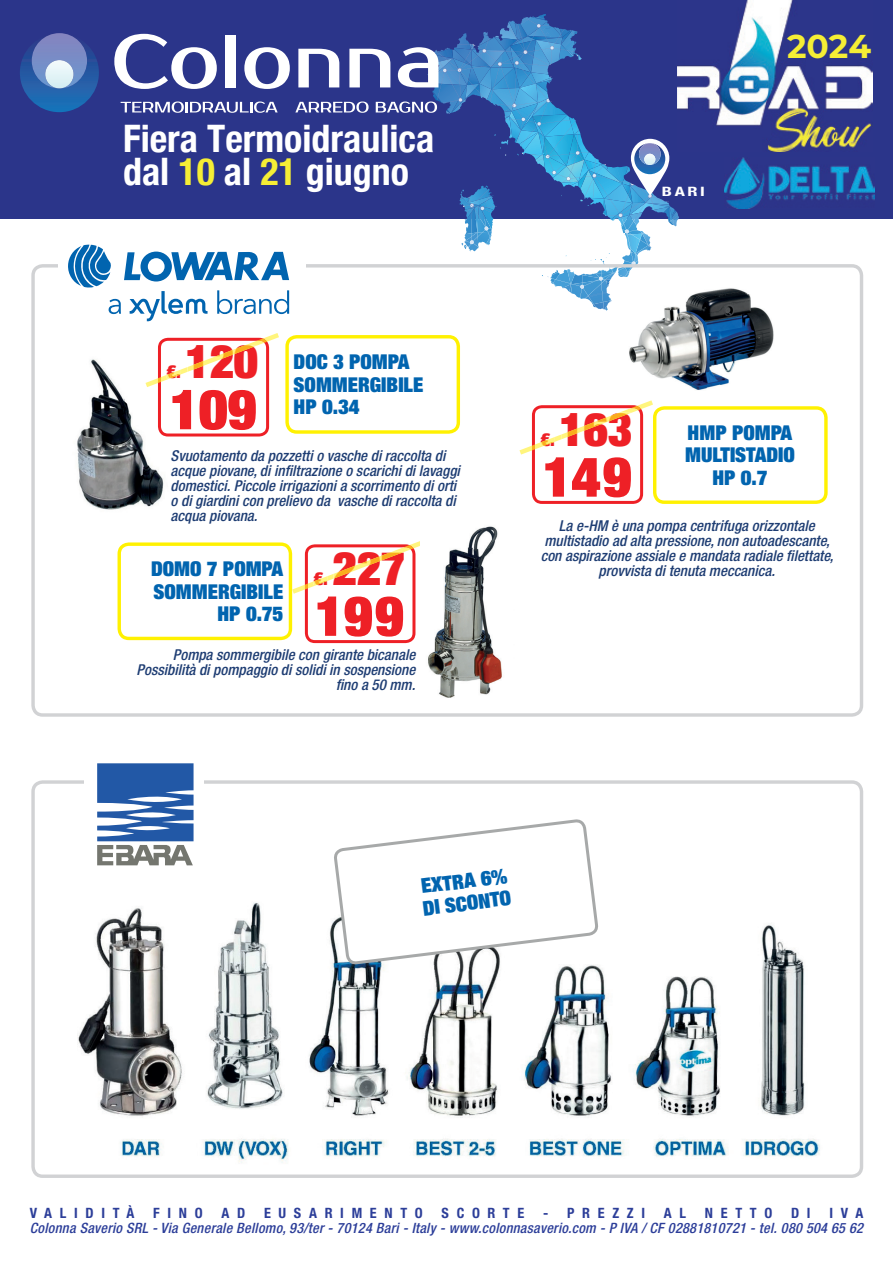
<style>
.page{position:relative;width:893px;height:1263px;background:#fff}
.page>*{position:absolute;margin:0;border:0;box-sizing:border-box;transform-origin:0 0}
.t1{font:900 condensed 55.5px "Helvetica Neue LT Std";color:#ee2026}
.t2{font:900 condensed 46.5px "Helvetica Neue LT Std";color:#ee2026}
.t3{font:700 condensed 37.95px/32.4px "Helvetica Neue";color:#fff}
.t4{font:700 33px "Montserrat";color:#f5ee35}
.t5{font:900 condensed 20.55px/22.5px "Helvetica Neue LT Std";color:#0164af}
.t6{font:900 condensed 18px "Helvetica Neue LT Std";color:#ee2026}
.t7{font:italic 500 condensed 15px/15px "Helvetica Neue LT Std";color:#1e3d73}
.t8{font:italic 500 condensed 14.25px "Helvetica Neue LT Std";letter-spacing:.02em;color:#2c3e99}
.t9{font:700 condensed 14.25px "Helvetica Neue LT Std";letter-spacing:.54em;color:#2c3e99}
.t10{font:700 condensed 12.9px "Helvetica Neue";color:#fff;scale:1.42 1}
.s1{color:#f5ee35}
</style>
<div class="page">
<div style="left:0;top:1px;width:893px;height:218px;background:#2b358a"></div>
<img style="left:678px;top:0;width:195px;height:151px">
<img style="left:724px;top:157px;width:150px;height:51px">
<svg style="left:20px;top:14px;width:659px;height:307px"></svg>
<img style="left:77px;top:359px;width:94px;height:151px">
<div style="left:285px;top:335px;width:175px;height:99px;border:3px solid #fff101;border-radius:10px"></div>
<img style="left:145px;top:375px;width:13px;height:12px">
<svg style="left:158px;top:333px;width:121px;height:103px"></svg>
<img style="left:625px;top:281px;width:149px;height:109px">
<div style="left:653px;top:406px;width:175px;height:98px;border:3px solid #fff101;border-radius:10px"></div>
<svg style="left:519px;top:400px;width:134px;height:104px"></svg>
<svg style="left:118px;top:541px;width:302px;height:102px"></svg>
<img style="left:428px;top:526px;width:74px;height:172px">
<div style="left:31px;top:780px;width:832px;height:398px;border:3px solid #d1d2d4;border-radius:10px"></div>
<img style="left:77px;top:902px;width:743px;height:261px">
<svg style="left:335px;top:820px;width:262px;height:184px"></svg>
<div style="left:84px;top:775px;width:120px;height:19px;background:#fff"></div>
<svg style="left:97px;top:763px;width:97px;height:102px"></svg>
<h3 class="t3" style="left:123px;top:120px;width:313px">Fiera Termoidraulica dal <span class="s1">10</span> al <span class="s1">21</span> giugno</h3>
<h2 class="t2" style="left:186px;top:332px;width:74px">120</h2>
<h1 class="t1" style="left:170px;top:374px;width:88px">109</h1>
<p class="t6" style="left:167px;top:360px;width:16px">€.</p>
<h3 class="t5" style="left:294px;top:350px;width:131px">DOC 3 POMPA<br>SOMMERGIBILE<br>HP 0.34</h3>
<p class="t7" style="left:171px;top:448px;width:291px">Svuotamento da pozzetti o vasche di raccolta di acque piovane, di infiltrazione o scarichi di lavaggi domestici. Piccole irrigazioni a scorrimento di orti o di giardini con prelievo da vasche di raccolta di acqua piovana.</p>
<h2 class="t2" style="left:332px;top:538px;width:74px">227</h2>
<h1 class="t1" style="left:315px;top:580px;width:90px">199</h1>
<h3 class="t5" style="left:151px;top:557px;width:134px;text-align:right">DOMO 7 POMPA<br>SOMMERGIBILE<br>HP 0.75</h3>
<p class="t6" style="left:314px;top:567px;width:16px">€.</p>
<p class="t7" style="left:137px;top:647px;width:280px;text-align:right">Pompa sommergibile con girante bicanale<br>Possibilità di pompaggio di solidi in sospensione fino a 50 mm.</p>
<p class="t10" style="left:662px;top:181px;width:32px">BARI</p>
<h3 class="t4" style="left:787px;top:23px;width:86px">2024</h3>
<h2 class="t2" style="left:560px;top:399px;width:74px">163</h2>
<h1 class="t1" style="left:543px;top:441px;width:90px">149</h1>
<p class="t6" style="left:541px;top:428px;width:16px">€.</p>
<h3 class="t5" style="left:685px;top:421px;width:111px;text-align:center">HMP POMPA<br>MULTISTADIO<br>HP 0.7</h3>
<p class="t7" style="left:541px;top:518px;width:294px;text-align:center">La e-HM è una pompa centrifuga orizzontale multistadio ad alta pressione, non autoadescante, con aspirazione assiale e mandata radiale filettate, provvista di tenuta meccanica.</p>
<h3 class="t5" style="left:419px;top:874px;width:90px;rotate:-7deg">EXTRA 6%<br>DI SCONTO</h3>
<p class="t9" style="left:30px;top:1204px;width:106px">VALIDITÀ</p>
<p class="t9" style="left:153px;top:1204px;width:51px">FINO</p>
<p class="t9" style="left:221px;top:1204px;width:25px">A D</p>
<p class="t9" style="left:264px;top:1204px;width:160px">EUSARIMENTO</p>
<p class="t9" style="left:442px;top:1204px;width:84px">SCORTE</p>
<p class="t9" style="left:543px;top:1204px;width:104px">- PREZZI</p>
<p class="t9" style="left:664px;top:1204px;width:24px">A L</p>
<p class="t9" style="left:705px;top:1204px;width:69px">NETTO</p>
<p class="t9" style="left:791px;top:1204px;width:21px">D I</p>
<p class="t9" style="left:829px;top:1204px;width:35px">IVA</p>
<p class="t8" style="left:30px;top:1219px;width:835px">Colonna Saverio SRL - Via Generale Bellomo, 93/ter - 70124 Bari - Italy - www.colonnasaverio.com - P IVA / CF 02881810721 - tel. 080 504 65 62</p>
</div>
